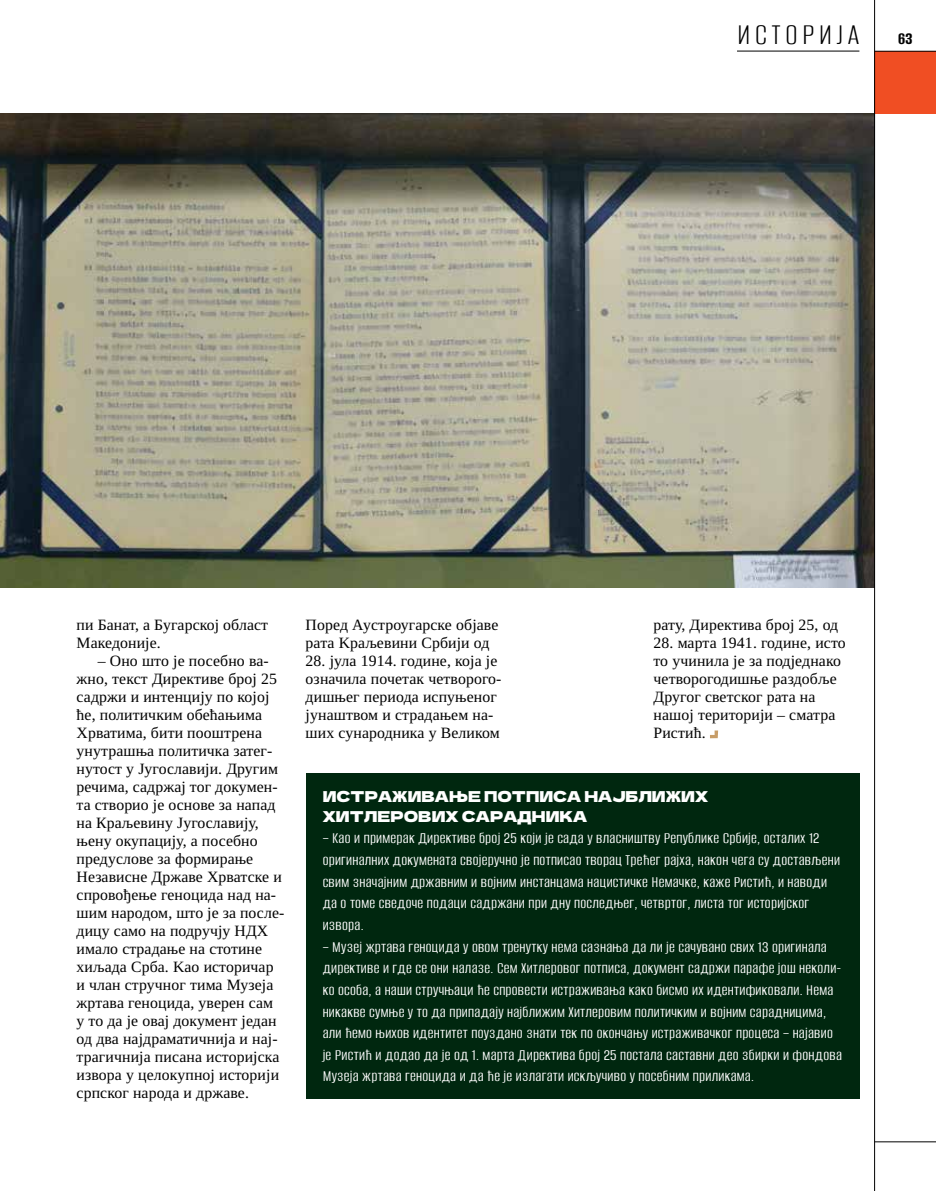
<style>
.page{position:relative;width:936px;height:1191px;background:#fff}
.page>*{position:absolute;margin:0;border:0;box-sizing:border-box;transform-origin:0 0}
.t1{font:100 31.5px "Alumni Sans";letter-spacing:.14em;color:#000}
.t2{font:100 16.5px/21.6px "Alumni Sans";letter-spacing:.015em;color:#fff}
.t3{font:15.75px/18px "Tinos";letter-spacing:.005em;color:#000}
.t4{font:15px/19.8px "Dela Gothic One";color:#fff}
.s1{font-size:18px}
</style>
<div class="page">
<div style="left:874px;top:51px;width:61px;height:63px;background:#f04e23"></div>
<img style="left:0;top:114px;width:874px;height:473px">
<svg style="left:710px;top:730px;width:8px;height:8px"></svg>
<div style="left:305px;top:773px;width:554px;height:325px;background:#00270f"></div>
<hr style="left:874px;top:51px;width:61px;height:1px;background:#000">
<hr style="left:874px;top:0;width:1px;height:1191px;background:#000">
<hr style="left:874px;top:1141px;width:61px;height:1px;background:#000">
<hr style="left:737px;top:51px;width:122px;height:1px;background:#000">
<h1 class="t1" style="left:737px;top:19px;width:177px">ИСТОРИЈА <span class="s1">63</span></h1>
<p class="t3" style="left:77px;top:616px;width:193px">пи Банат, а Бугарској област<br>Македоније.</p>
<p class="t3" style="left:77px;top:652px;width:209px;text-indent:21px">– Оно што је посебно ва&shy;жно, текст Директиве број 25 садржи и интенцију по којој ће, политичким обећањима<br>Хрватима, бити пооштрена унутрашња политичка затег&shy;нутост у Југославији. Другим речима, садржај тог докумен&shy;та створио је основе за напад на Краљевину Југославију, њену окупацију, а посебно предуслове за формирање<br>Независне Државе Хрватске и спровођење геноцида над на&shy;шим народом, што је за после&shy;дицу само на подручју НДХ имало страдање на стотине хиљада Срба. Kао историчар и члан стручног тима Музеја жртава геноцида, уверен сам у то да је овај документ један од два најдраматичнија и нај&shy;трагичнија писана историјска извора у целокупној историји српског народа и државе.</p>
<p class="t3" style="left:305px;top:616px;width:194px">Поред Аустроугарске објаве рата Kраљевини Србији од</p>
<p class="t3" style="left:305px;top:652px;width:197px">28. јула 1914. године, која је означила почетак четворого&shy;дишњег периода испуњеног јунаштвом и страдањем на&shy;ших сународника у Великом</p>
<p class="t3" style="left:653px;top:616px;width:186px">рату, Директива број 25, од</p>
<p class="t3" style="left:653px;top:634px;width:194px">28. марта 1941. године, исто то учинила је за подједнако четворогодишње раздобље<br>Другог светског рата на нашој територији – сматра<br>Ристић.</p>
<p class="t4" style="left:322px;top:785px;width:387px">ИСТРАЖИВАЊЕ ПОТПИСА НАЈБЛИЖИХ<br>ХИТЛЕРОВИХ САРАДНИКА</p>
<p class="t2" style="left:322px;top:828px;width:519px">– Kао и примерак Директиве број 25 који је сада у власништву Републике Србије, осталих 12 оригиналних докумената својеручно је потписао творац Трећег рајха, након чега су достављени свим значајним државним и војним инстанцама нацистичке Немачке, каже Ристић, и наводи да о томе сведоче подаци садржани при дну последњег, четвртог, листа тог историјског извора.</p>
<p class="t2" style="left:322px;top:936px;width:520px">– Музеј жртава геноцида у овом тренутку нема сазнања да ли је сачувано свих 13 оригинала директиве и где се они налазе. Сем Хитлеровог потписа, документ садржи парафе још неколи&shy;ко особа, а наши стручњаци ће спровести истраживања како бисмо их идентификовали. Нема никакве сумње у то да припадају најближим Хитлеровим политичким и војним сарадницима, али ћемо њихов идентитет поуздано знати тек по окончању истраживачког процеса – најавио је Ристић и додао да је од 1. марта Директива број 25 постала саставни део збирки и фондова Музеја жртава геноцида и да ће је излагати искључиво у посебним приликама.</p>
</div>
